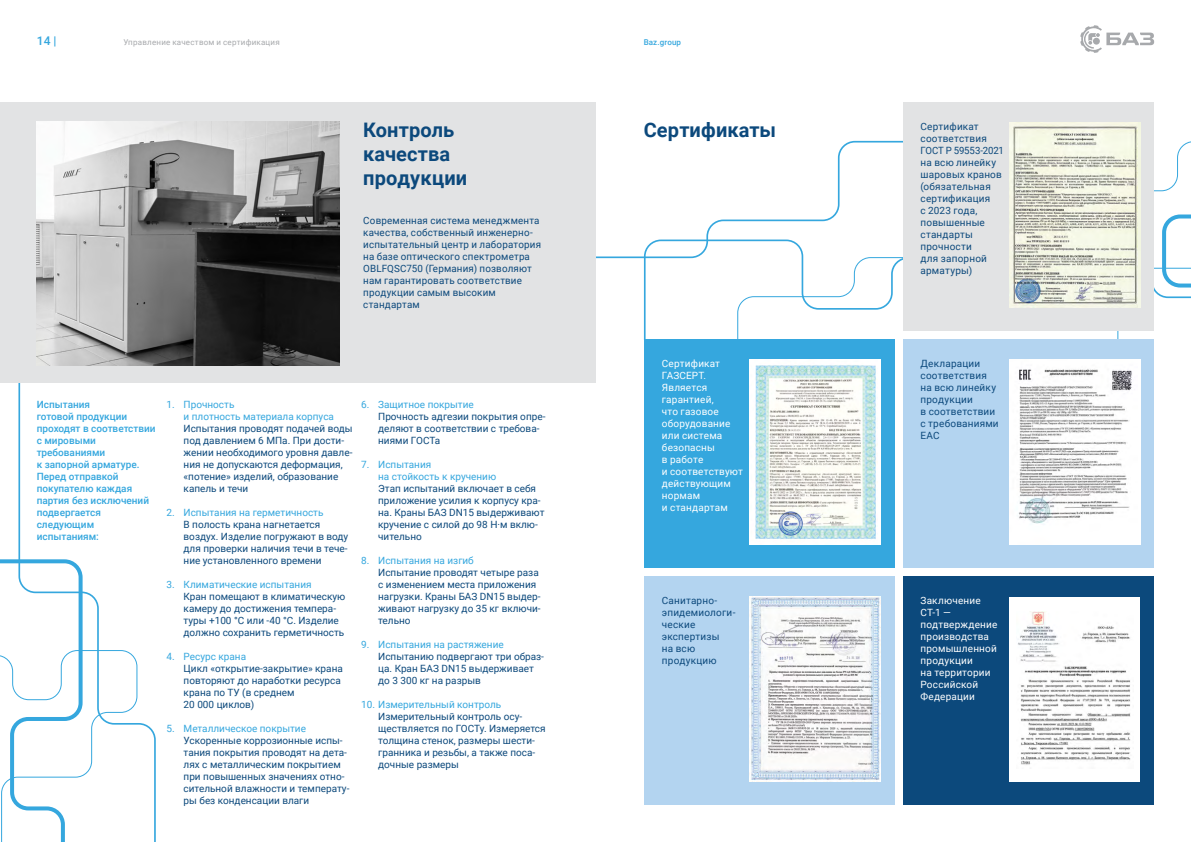
<style>
.page{position:relative;width:1191px;height:842px;background:#fff}
.page>*{position:absolute;margin:0;border:0;box-sizing:border-box;transform-origin:0 0}
.t1{font:700 20px/24px "Roboto";letter-spacing:.005em;color:#0c497c}
.t2{font:500 12px "Roboto";color:#35a7de}
.t3{font:10px/12px "Roboto";color:#0c497c}
.t4{font:10px/12px "Roboto";letter-spacing:.02em;color:#0c497c}
.t5{font:10px/12px "Roboto";color:#35a7de}
.t6{font:10px/12px "Roboto";letter-spacing:.02em;color:#fff}
.t7{font:500 10px/12px "Roboto";color:#35a7de}
.t8{font:8px "Roboto";letter-spacing:.03em;color:#a7a9ac}
.t9{font:500 8px "Roboto";letter-spacing:.015em;color:#35a7de}
</style>
<div class="page">
<svg style="left:0;top:383px;width:156px;height:459px"></svg>
<svg style="left:643px;top:259px;width:517px;height:81px"></svg>
<svg style="left:1160px;top:141px;width:31px;height:158px"></svg>
<svg style="left:581px;top:102px;width:555px;height:157px"></svg>
<svg style="left:1080px;top:25px;width:74px;height:28px"></svg>
<div style="left:0;top:103px;width:595px;height:280px;background:#e2e3e4"></div>
<img style="left:37px;top:122px;width:302px;height:244px">
<div style="left:903px;top:103px;width:251px;height:228px;background:#e2e3e4"></div>
<div style="left:644px;top:340px;width:250px;height:228px;background:#35a7de"></div>
<div style="left:903px;top:340px;width:251px;height:228px;background:#b3d4f0"></div>
<div style="left:903px;top:577px;width:251px;height:228px;background:#0c497c"></div>
<div style="left:643px;top:577px;width:251px;height:228px;background:#b3d4f0"></div>
<div style="left:1009px;top:597px;width:131px;height:185px;background:#fff"></div>
<img style="left:1018px;top:612px;width:113px;height:153px">
<img style="left:1009px;top:123px;width:131px;height:184px">
<img style="left:749px;top:360px;width:131px;height:184px">
<img style="left:1009px;top:360px;width:131px;height:184px">
<img style="left:749px;top:597px;width:131px;height:184px">
<p class="t2" style="left:37px;top:33px;width:21px">14 |</p>
<p class="t9" style="left:643px;top:37px;width:39px">Baz.group</p>
<p class="t8" style="left:123px;top:37px;width:158px">Управление качеством и сертификация</p>
<h1 class="t1" style="left:363px;top:117px;width:105px">Контроль качества продукции</h1>
<p class="t4" style="left:363px;top:214px;width:179px">Современная система менеджмента качества, собственный инженерно&shy;испытательный центр и лаборатория на базе оптического спектрометра<br>OBLFQSC750 (Германия) позволяют нам гарантировать соответствие продукции самым высоким стандартам</p>
<p class="t7" style="left:37px;top:398px;width:120px">Испытания<br>готовой продукции проходят в соответствии с мировыми требованиями<br>к запорной арматуре.<br>Перед отправкой покупателю каждая партия без исключений подвергается следующим испытаниям:</p>
<p class="t5" style="left:184px;top:398px;width:152px;text-indent:-17px">1. Прочность<br>и плотность материала корпуса</p>
<p class="t3" style="left:184px;top:422px;width:170px">Испытания проводят подачей воды под давлением 6 МПа. При дости&shy;жении необходимого уровня давле&shy;ния не допускаются деформация, «потение» изделий, образование капель и течи</p>
<p class="t5" style="left:167px;top:506px;width:158px">2. Испытания на герметичность</p>
<p class="t3" style="left:184px;top:518px;width:166px">В полость крана нагнетается воздух. Изделие погружают в воду для проверки наличия течи в тече&shy;ние установленного времени</p>
<p class="t5" style="left:167px;top:578px;width:146px">3. Климатические испытания</p>
<p class="t3" style="left:184px;top:590px;width:163px">Кран помещают в климатическую камеру до достижения темпера&shy;туры +100 °С или -40 °С. Изделие должно сохранить герметичность</p>
<p class="t5" style="left:167px;top:650px;width:81px">4. Ресурс крана</p>
<p class="t3" style="left:184px;top:662px;width:161px">Цикл «открытие-закрытие» крана повторяют до наработки ресурса крана по ТУ (в среднем<br>20 000 циклов)</p>
<p class="t5" style="left:167px;top:722px;width:141px">5. Металлическое покрытие</p>
<p class="t3" style="left:184px;top:734px;width:167px">Ускоренные коррозионные испы&shy;тания покрытия проводят на дета&shy;лях с металлическим покрытием при повышенных значениях отно&shy;сительной влажности и температу&shy;ры без конденсации влаги</p>
<p class="t5" style="left:361px;top:398px;width:114px">6. Защитное покрытие</p>
<p class="t3" style="left:378px;top:410px;width:169px">Прочность адгезии покрытия опре&shy;деляют в соответствии с требова&shy;ниями ГОСТа</p>
<p class="t5" style="left:378px;top:458px;width:119px;text-indent:-17px">7. Испытания<br>на стойкость к кручению</p>
<p class="t3" style="left:378px;top:482px;width:168px">Этап испытаний включает в себя приложение усилия к корпусу кра&shy;на. Краны БАЗ DN15 выдерживают кручение с силой до 98 Н·м вклю&shy;чительно</p>
<p class="t5" style="left:361px;top:554px;width:114px">8. Испытания на изгиб</p>
<p class="t3" style="left:378px;top:566px;width:164px">Испытание проводят четыре раза с изменением места приложения нагрузки. Краны БАЗ DN15 выдер&shy;живают нагрузку до 35 кг включи&shy;тельно</p>
<p class="t5" style="left:361px;top:638px;width:144px">9. Испытания на растяжение</p>
<p class="t3" style="left:378px;top:650px;width:167px">Испытанию подвергают три образ&shy;ца. Кран БАЗ DN15 выдерживает до 3 300 кг на разрыв</p>
<p class="t5" style="left:361px;top:698px;width:142px">10. Измерительный контроль</p>
<p class="t3" style="left:378px;top:710px;width:169px">Измерительный контроль осу&shy;ществляется по ГОСТу. Измеряется толщина стенок, размеры шести&shy;гранника и резьбы, а также поса&shy;дочные размеры</p>
<h1 class="t1" style="left:643px;top:117px;width:134px">Сертификаты</h1>
<p class="t3" style="left:920px;top:120px;width:85px">Сертификат соответствия<br>ГОСТ Р 59553-2021 на всю линейку шаровых кранов (обязательная сертификация<br>с 2023 года, повышенные стандарты прочности<br>для запорной арматуры)</p>
<p class="t6" style="left:662px;top:357px;width:83px">Сертификат<br>ГАЗСЕРТ.<br>Является гарантией,<br>что газовое оборудование или система безопасны<br>в работе<br>и соответствуют действующим нормам<br>и стандартам</p>
<p class="t4" style="left:920px;top:357px;width:80px">Декларации соответствия на всю линейку продукции<br>в соответствии с требованиями<br>ЕАС</p>
<p class="t4" style="left:662px;top:594px;width:75px">Санитарно&shy;эпидемиологи&shy;ческие экспертизы<br>на всю продукцию</p>
<p class="t6" style="left:920px;top:594px;width:78px">Заключение<br>СТ-1 — подтверждение производства промышленной продукции<br>на территории<br>Российской<br>Федерации</p>
</div>
